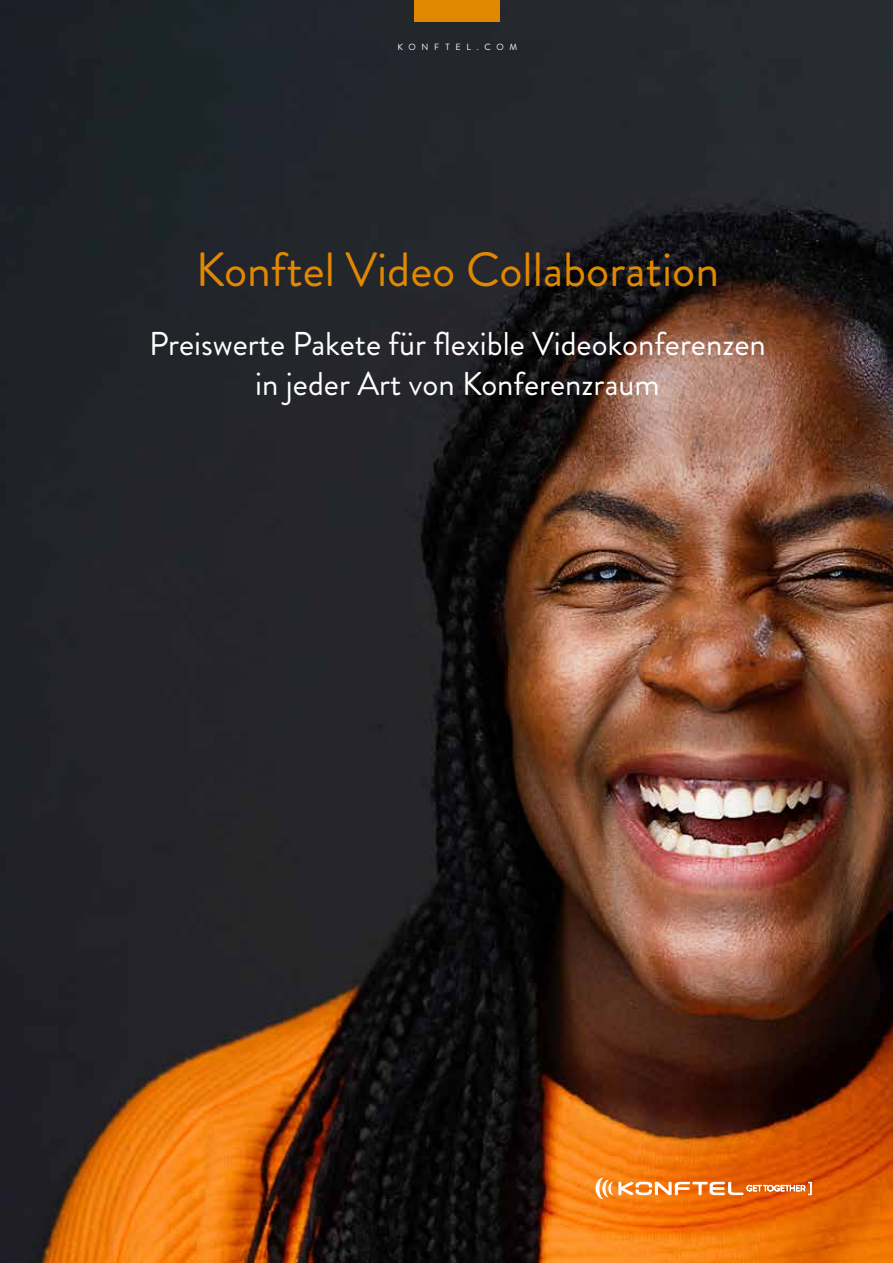
<style>
.page{position:relative;width:893px;height:1263px;background:#fff}
.page>*{position:absolute;margin:0;border:0;box-sizing:border-box;transform-origin:0 0}
.t1{font:48px "Brandon Grotesque";color:#e18800}
.t2{font:33px/39.6px "Brandon Grotesque";color:#fff;text-align:center}
.t3{font:9px "Brandon Grotesque";letter-spacing:.635em;color:#fff}
</style>
<div class="page">
<img style="left:0;top:0;width:893px;height:1263px">
<svg style="left:591px;top:1177px;width:221px;height:22px"></svg>
<div style="left:414px;top:0;width:86px;height:21px;background:#e18800"></div>
<p class="t3" style="left:397px;top:41px;width:121px">KONFTEL.COM</p>
<h1 class="t1" style="left:196px;top:237px;width:525px">Konftel Video Collaboration</h1>
<p class="t2" style="left:149px;top:325px;width:618px">Preiswerte Pakete für flexible Videokonferenzen in jeder Art von Konferenzraum</p>
</div>
